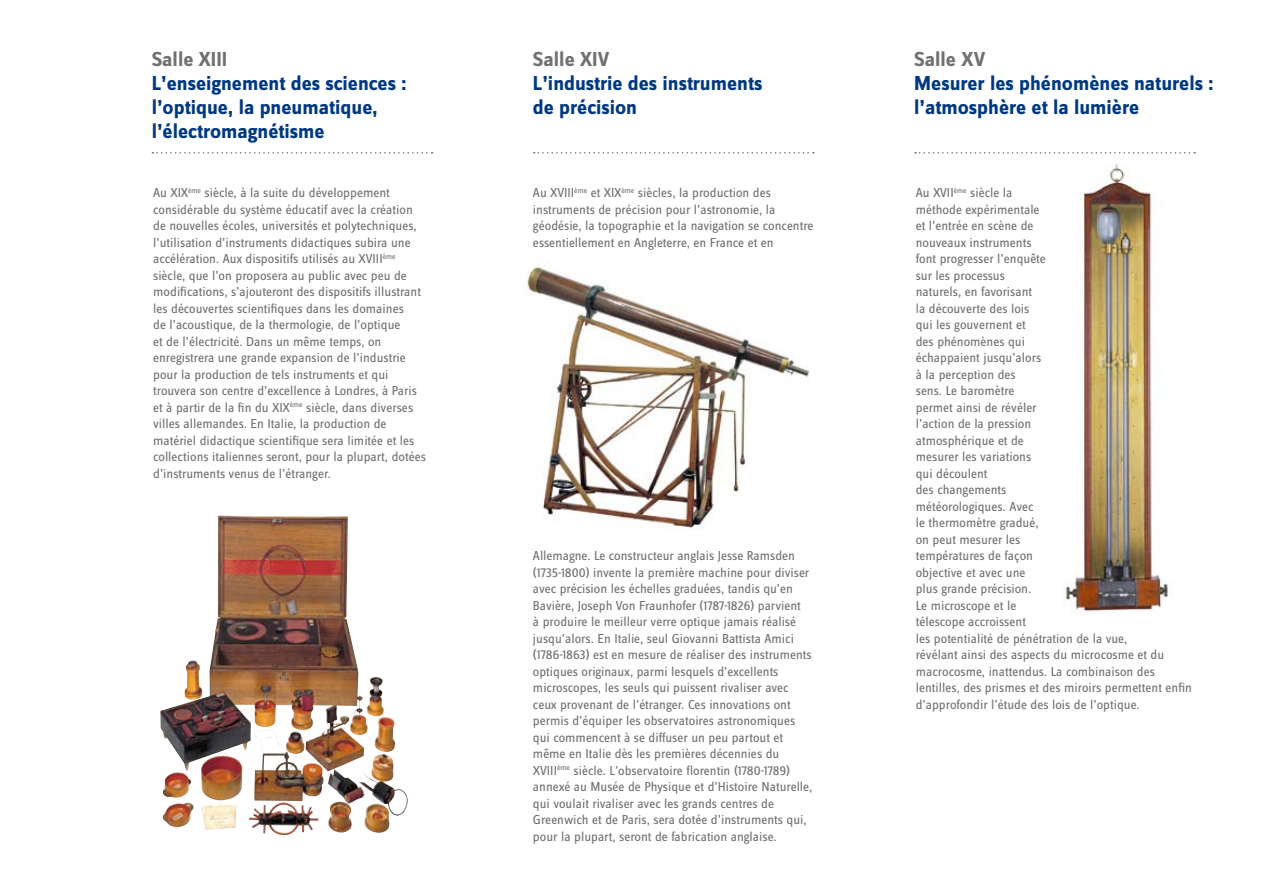
<style>
.page{position:relative;width:1263px;height:893px;background:#fff}
.page>*{position:absolute;margin:0;border:0;box-sizing:border-box;transform-origin:0 0}
.t1{font:700 21px/24px "Zine Sans Dis";color:#003882}
.t2{font:700 21px "Zine Sans Dis";color:#707173}
.t3{font:13.5px/16.5px "Zine Sans Dis";color:#707173}
</style>
<div class="page">
<img style="left:1064px;top:164px;width:104px;height:448px">
<img style="left:160px;top:516px;width:204px;height:255px">
<svg style="left:152px;top:152px;width:281px;height:2px"></svg>
<svg style="left:534px;top:152px;width:280px;height:2px"></svg>
<svg style="left:915px;top:152px;width:280px;height:2px"></svg>
<img style="left:526px;top:266px;width:284px;height:264px">
<h1 class="t2" style="left:152px;top:48px;width:77px">Salle XIII</h1>
<h1 class="t1" style="left:152px;top:72px;width:257px">L’enseignement des sciences : l’optique, la pneumatique, l’électromagnétisme</h1>
<h1 class="t2" style="left:533px;top:48px;width:78px">Salle XIV</h1>
<h1 class="t1" style="left:533px;top:72px;width:231px">L’industrie des instruments de précision</h1>
<p class="t3" style="left:153px;top:185px;width:274px">Au XIX<sup>ème</sup> siècle, à la suite du développement considérable du système éducatif avec la création de nouvelles écoles, universités et polytechniques, l’utilisation d’instruments didactiques subira une accélération. Aux dispositifs utilisés au XVIII<sup>ème </sup>siècle, que l’on proposera au public avec peu de modifications, s’ajouteront des dispositifs illustrant les découvertes scientifiques dans les domaines<br>de l’acoustique, de la thermologie, de l’optique<br>et de l’électricité. Dans un même temps, on enregistrera une grande expansion de l’industrie pour la production de tels instruments et qui trouvera son centre d’excellence à Londres, à Paris et à partir de la fin du XIX<sup>ème</sup> siècle, dans diverses villes allemandes. En Italie, la production de matériel didactique scientifique sera limitée et les collections italiennes seront, pour la plupart, dotées d’instruments venus de l’étranger.</p>
<p class="t3" style="left:533px;top:185px;width:282px">Au XVIII<sup>ème</sup> et XIX<sup>ème</sup> siècles, la production des instruments de précision pour l’astronomie, la géodésie, la topographie et la navigation se concentre essentiellement en Angleterre, en France et en</p>
<p class="t3" style="left:533px;top:548px;width:281px">Allemagne. Le constructeur anglais Jesse Ramsden (1735-1800) invente la première machine pour diviser avec précision les échelles graduées, tandis qu’en Bavière, Joseph Von Fraunhofer (1787-1826) parvient<br>à produire le meilleur verre optique jamais réalisé jusqu’alors. En Italie, seul Giovanni Battista Amici (1786-1863) est en mesure de réaliser des instruments optiques originaux, parmi lesquels d’excellents microscopes, les seuls qui puissent rivaliser avec ceux provenant de l’étranger. Ces innovations ont permis d’équiper les observatoires astronomiques qui commencent à se diffuser un peu partout et même en Italie dès les premières décennies du XVIII<sup>ème</sup> siècle. L’observatoire florentin (1780-1789) annexé au Musée de Physique et d’Histoire Naturelle, qui voulait rivaliser avec les grands centres de Greenwich et de Paris, sera dotée d’instruments qui, pour la plupart, seront de fabrication anglaise.</p>
<h1 class="t2" style="left:914px;top:48px;width:73px">Salle XV</h1>
<h1 class="t1" style="left:914px;top:72px;width:301px">Mesurer les phénomènes naturels : l’atmosphère et la lumière</h1>
<p class="t3" style="left:916px;top:185px;width:278px">Au XVII<sup>ème</sup> siècle la<br>méthode expérimentale<br>et l’entrée en scène de<br>nouveaux instruments<br>font progresser l’enquête<br>sur les processus<br>naturels, en favorisant<br>la découverte des lois<br>qui les gouvernent et<br>des phénomènes qui<br>échappaient jusqu’alors<br>à la perception des<br>sens. Le baromètre<br>permet ainsi de révéler<br>l’action de la pression<br>atmosphérique et de<br>mesurer les variations<br>qui découlent<br>des changements<br>météorologiques. Avec<br>le thermomètre gradué,<br>on peut mesurer les<br>températures de façon<br>objective et avec une<br>plus grande précision.<br>Le microscope et le<br>télescope accroissent<br>les potentialité de pénétration de la vue,<br>révélant ainsi des aspects du microcosme et du macrocosme, inattendus. La combinaison des lentilles, des prismes et des miroirs permettent enfin d’approfondir l’étude des lois de l’optique.</p>
</div>
